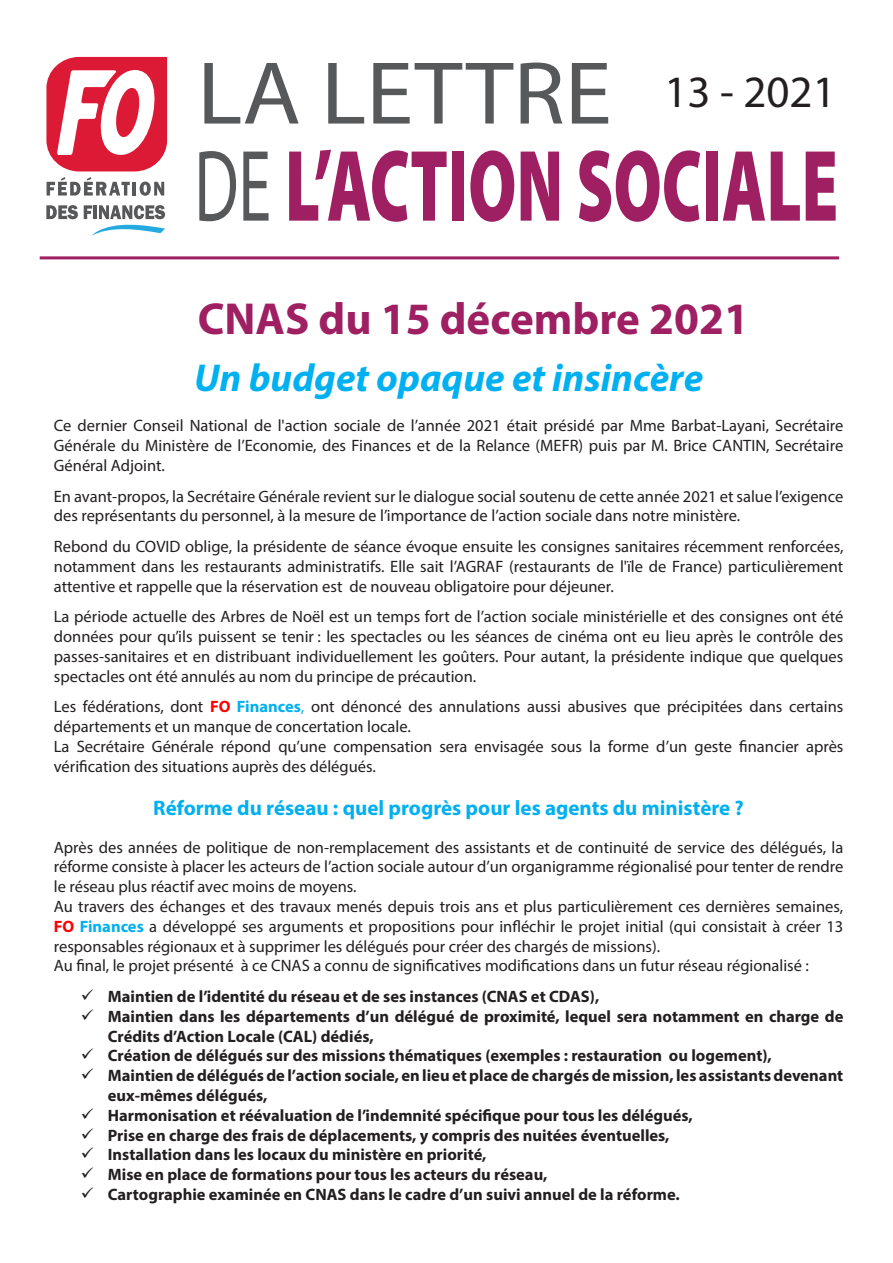
<style>
.page{position:relative;width:893px;height:1263px;background:#fff}
.page>*{position:absolute;margin:0;border:0;box-sizing:border-box;transform-origin:0 0}
.western{font:700 45px "Myriad Pro";color:#9e1f62}
.t1{font:45px "Myriad Pro";color:#231f20}
.western-2{font:italic 700 39px "Myriad Pro";color:#00b0f0}
.Default{font:700 21px "Myriad Pro";color:#00b0f0}
.Default-2{font:16.5px/19.8px "Myriad Pro";color:#231f20;text-align:justify}
.t2{font:700 16.5px/19.8px "Myriad Pro";color:#231f20}
.s1{font-weight:700;color:#f00}
.s2{font-weight:700;color:#00b0f0}
.s3{color:#00b0f0}
</style>
<div class="page">
<svg style="left:204px;top:63px;width:95px;height:61px"></svg>
<svg style="left:328px;top:63px;width:36px;height:61px"></svg>
<svg style="left:373px;top:63px;width:140px;height:61px"></svg>
<svg style="left:521px;top:63px;width:41px;height:61px"></svg>
<svg style="left:572px;top:63px;width:36px;height:61px"></svg>
<svg style="left:199px;top:151px;width:37px;height:70px"></svg>
<svg style="left:243px;top:152px;width:26px;height:69px"></svg>
<svg style="left:289px;top:150px;width:158px;height:72px"></svg>
<div style="left:452px;top:152px;width:12px;height:69px;background:#9e1f62"></div>
<svg style="left:470px;top:150px;width:44px;height:72px"></svg>
<svg style="left:521px;top:152px;width:38px;height:69px"></svg>
<svg style="left:579px;top:150px;width:121px;height:72px"></svg>
<div style="left:706px;top:152px;width:12px;height:69px;background:#9e1f62"></div>
<svg style="left:723px;top:152px;width:42px;height:69px"></svg>
<svg style="left:771px;top:152px;width:29px;height:69px"></svg>
<svg style="left:806px;top:152px;width:30px;height:69px"></svg>
<hr style="left:40px;top:256px;width:799px;height:3px;background:#9e1f62">
<svg style="left:46px;top:57px;width:121px;height:114px"></svg>
<svg style="left:47px;top:177px;width:83px;height:19px"></svg>
<hr style="left:133px;top:182px;width:3px;height:14px;background:#57585a">
<svg style="left:140px;top:182px;width:24px;height:14px"></svg>
<svg style="left:46px;top:205px;width:32px;height:14px"></svg>
<svg style="left:84px;top:205px;width:82px;height:31px"></svg>
<p class="t1" style="left:664px;top:64px;width:173px">13 - 2021</p>
<p class="western" style="left:198px;top:289px;width:553px">CNAS du 15 décembre 2021</p>
<p class="western-2" style="left:194px;top:353px;width:511px">Un budget opaque et insincère</p>
<p class="Default-2" style="left:54px;top:416px;width:791px">Ce dernier Conseil National de l'action sociale de l’année 2021 était présidé par Mme Barbat-Layani, Secrétaire Générale du Ministère de l’Economie, des Finances et de la Relance (MEFR) puis par M. Brice CANTIN, Secrétaire Général Adjoint.</p>
<p class="Default-2" style="left:54px;top:486px;width:791px">En avant-propos, la Secrétaire Générale revient sur le dialogue social soutenu de cette année 2021 et salue l’exigence des représentants du personnel, à la mesure de l’importance de l’action sociale dans notre ministère.</p>
<p class="Default-2" style="left:54px;top:536px;width:791px">Rebond du COVID oblige, la présidente de séance évoque ensuite les consignes sanitaires récemment renforcées, notamment dans les restaurants administratifs. Elle sait l’AGRAF (restaurants de l'ïle de France) particulièrement attentive et rappelle que la réservation est de nouveau obligatoire pour déjeuner.</p>
<p class="Default-2" style="left:54px;top:606px;width:791px">La période actuelle des Arbres de Noël est un temps fort de l’action sociale ministérielle et des consignes ont été données pour qu’ils puissent se tenir : les spectacles ou les séances de cinéma ont eu lieu après le contrôle des passes-sanitaires et en distribuant individuellement les goûters. Pour autant, la présidente indique que quelques spectacles ont été annulés au nom du principe de précaution.</p>
<p class="Default-2" style="left:54px;top:696px;width:791px">Les fédérations, dont <span class="s1">FO</span> <span class="s2">Finances</span><span class="s3">,</span> ont dénoncé des annulations aussi abusives que précipitées dans certains départements et un manque de concertation locale.</p>
<p class="Default-2" style="left:54px;top:736px;width:791px">La Secrétaire Générale répond qu’une compensation sera envisagée sous la forme d’un geste financier après vérification des situations auprès des délégués.</p>
<p class="Default" style="left:153px;top:794px;width:592px">Réforme du réseau : quel progrès pour les agents du ministère ?</p>
<p class="Default-2" style="left:54px;top:837px;width:791px">Après des années de politique de non-remplacement des assistants et de continuité de service des délégués, la réforme consiste à placer les acteurs de l’action sociale autour d’un organigramme régionalisé pour tenter de rendre le réseau plus réactif avec moins de moyens.</p>
<p class="Default-2" style="left:54px;top:896px;width:791px">Au travers des échanges et des travaux menés depuis trois ans et plus particulièrement ces dernières semaines, <span class="s1">FO</span> <span class="s2">Finances</span> a développé ses arguments et propositions pour infléchir le projet initial (qui consistait à créer 13 responsables régionaux et à supprimer les délégués pour créer des chargés de missions).</p>
<p class="Default-2" style="left:54px;top:956px;width:757px">Au final, le projet présenté à ce CNAS a connu de significatives modifications dans un futur réseau régionalisé :</p>
<p class="t2" style="left:81px;top:986px;width:520px">✓ Maintien de l’identité du réseau et de ses instances (CNAS et CDAS),</p>
<p class="t2" style="left:108px;top:1006px;width:737px;text-indent:-27px">✓ Maintien dans les départements d’un délégué de proximité, lequel sera notamment en charge de<br>Crédits d’Action Locale (CAL) dédiés,</p>
<p class="t2" style="left:81px;top:1045px;width:692px">✓ Création de délégués sur des missions thématiques (exemples : restauration ou logement),</p>
<p class="t2" style="left:108px;top:1065px;width:737px;text-indent:-27px">✓ Maintien de délégués de l’action sociale, en lieu et place de chargés de mission, les assistants devenant eux-mêmes délégués,</p>
<p class="t2" style="left:81px;top:1105px;width:613px">✓ Harmonisation et réévaluation de l’indemnité spécifique pour tous les délégués,</p>
<p class="t2" style="left:81px;top:1125px;width:590px">✓ Prise en charge des frais de déplacements, y compris des nuitées éventuelles,</p>
<p class="t2" style="left:81px;top:1144px;width:407px">✓ Installation dans les locaux du ministère en priorité,</p>
<p class="t2" style="left:81px;top:1164px;width:468px">✓ Mise en place de formations pour tous les acteurs du réseau,</p>
<p class="t2" style="left:81px;top:1184px;width:600px">✓ Cartographie examinée en CNAS dans le cadre d’un suivi annuel de la réforme.</p>
</div>
